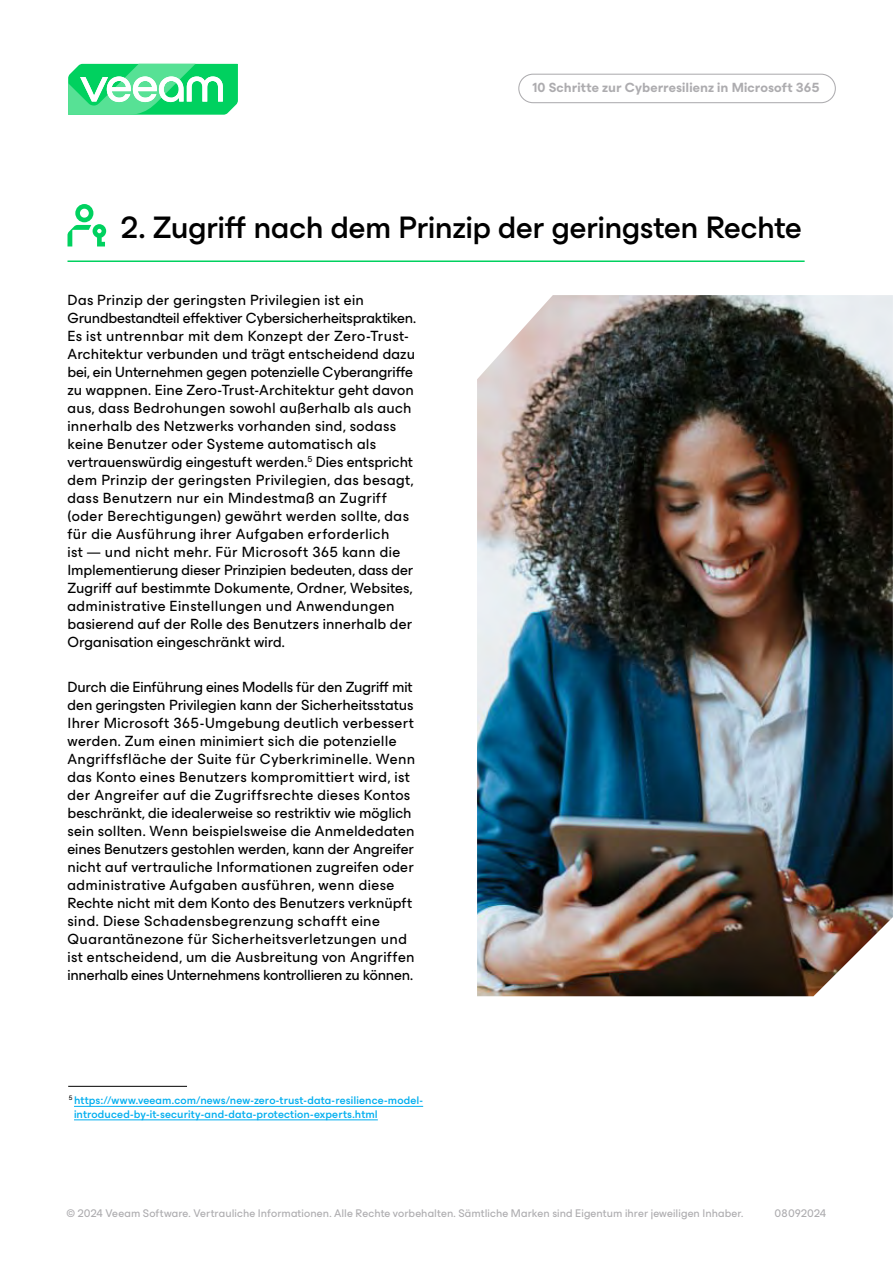
<style>
.page{position:relative;width:893px;height:1263px;background:#fff}
.page>*{position:absolute;margin:0;border:0;box-sizing:border-box;transform-origin:0 0}
.Subtitle_24_Medium_rule_below_veridis{font:500 31.5px "ES Build Neutral";letter-spacing:-.01em;color:#000}
.body_text_11{font:15px/18px "ES Build Neutral";letter-spacing:.015em;color:#000}
.t1{font:700 13.5px "ES Build Neutral";letter-spacing:.005em;color:#adacaf}
.t2{font:11.25px "ES Build Neutral";letter-spacing:.01em;color:#adacaf}
.text_7_5_utility{font:500 11.25px/13.5px "ES Build Neutral";letter-spacing:.01em;color:#00aeef}
</style>
<div class="page">
<svg style="left:68px;top:63px;width:170px;height:52px"></svg>
<div style="left:518px;top:74px;width:318px;height:29px;border:1px solid #adacaf;border-radius:14px"></div>
<hr style="left:68px;top:260px;width:737px;height:2px;background:#00d15f">
<svg style="left:68px;top:204px;width:38px;height:42px"></svg>
<img style="left:477px;top:295px;width:416px;height:701px">
<hr style="left:68px;top:1086px;width:119px;height:1px;background:#000">
<hr style="left:74px;top:1106px;width:349px;height:1px;background:#00aeef">
<hr style="left:74px;top:1119px;width:304px;height:1px;background:#00aeef">
<p class="t1" style="left:532px;top:77px;width:289px">10 Schritte zur Cyberresilienz in Microsoft 365</p>
<p class="Subtitle_24_Medium_rule_below_veridis" style="left:121px;top:203px;width:682px">2. Zugriff nach dem Prinzip der geringsten Rechte</p>
<p class="body_text_11" style="left:68px;top:290px;width:350px">Das Prinzip der geringsten Privilegien ist ein Grundbestandteil effektiver Cybersicherheitspraktiken.<br>Es ist untrennbar mit dem Konzept der Zero-Trust-Architektur verbunden und trägt entscheidend dazu bei, ein Unternehmen gegen potenzielle Cyberangriffe zu wappnen. Eine Zero-Trust-Architektur geht davon aus, dass Bedrohungen sowohl außerhalb als auch innerhalb des Netzwerks vorhanden sind, sodass keine Benutzer oder Systeme automatisch als vertrauenswürdig eingestuft werden.<sup>5</sup> Dies entspricht dem Prinzip der geringsten Privilegien, das besagt, dass Benutzern nur ein Mindestmaß an Zugriff (oder Berechtigungen) gewährt werden sollte, das für die Ausführung ihrer Aufgaben erforderlich<br>ist — und nicht mehr. Für Microsoft 365 kann die Implementierung dieser Prinzipien bedeuten, dass der Zugriff auf bestimmte Dokumente, Ordner, Websites, administrative Einstellungen und Anwendungen basierend auf der Rolle des Benutzers innerhalb der Organisation eingeschränkt wird.</p>
<p class="body_text_11" style="left:68px;top:677px;width:349px">Durch die Einführung eines Modells für den Zugriff mit den geringsten Privilegien kann der Sicherheitsstatus Ihrer Microsoft 365-Umgebung deutlich verbessert werden. Zum einen minimiert sich die potenzielle Angriffsfläche der Suite für Cyberkriminelle. Wenn das Konto eines Benutzers kompromittiert wird, ist der Angreifer auf die Zugriffsrechte dieses Kontos beschränkt, die idealerweise so restriktiv wie möglich sein sollten. Wenn beispielsweise die Anmeldedaten eines Benutzers gestohlen werden, kann der Angreifer nicht auf vertrauliche Informationen zugreifen oder administrative Aufgaben ausführen, wenn diese Rechte nicht mit dem Konto des Benutzers verknüpft sind. Diese Schadensbegrenzung schafft eine Quarantänezone für Sicherheitsverletzungen und ist entscheidend, um die Ausbreitung von Angriffen innerhalb eines Unternehmens kontrollieren zu können.</p>
<p class="text_7_5_utility" style="left:74px;top:1092px;width:351px;text-indent:-5px"><sup>5</sup> https://www.veeam.com/news/new-zero-trust-data-resilience-model&shy;introduced-by-it-security-and-data-protection-experts.html</p>
<p class="t2" style="left:66px;top:1205px;width:679px">© 2024 Veeam Software. Vertrauliche Informationen. Alle Rechte vorbehalten. Sämtliche Marken sind Eigentum ihrer jeweiligen Inhaber.</p>
<p class="t2" style="left:775px;top:1204px;width:53px">08092024</p>
</div>
